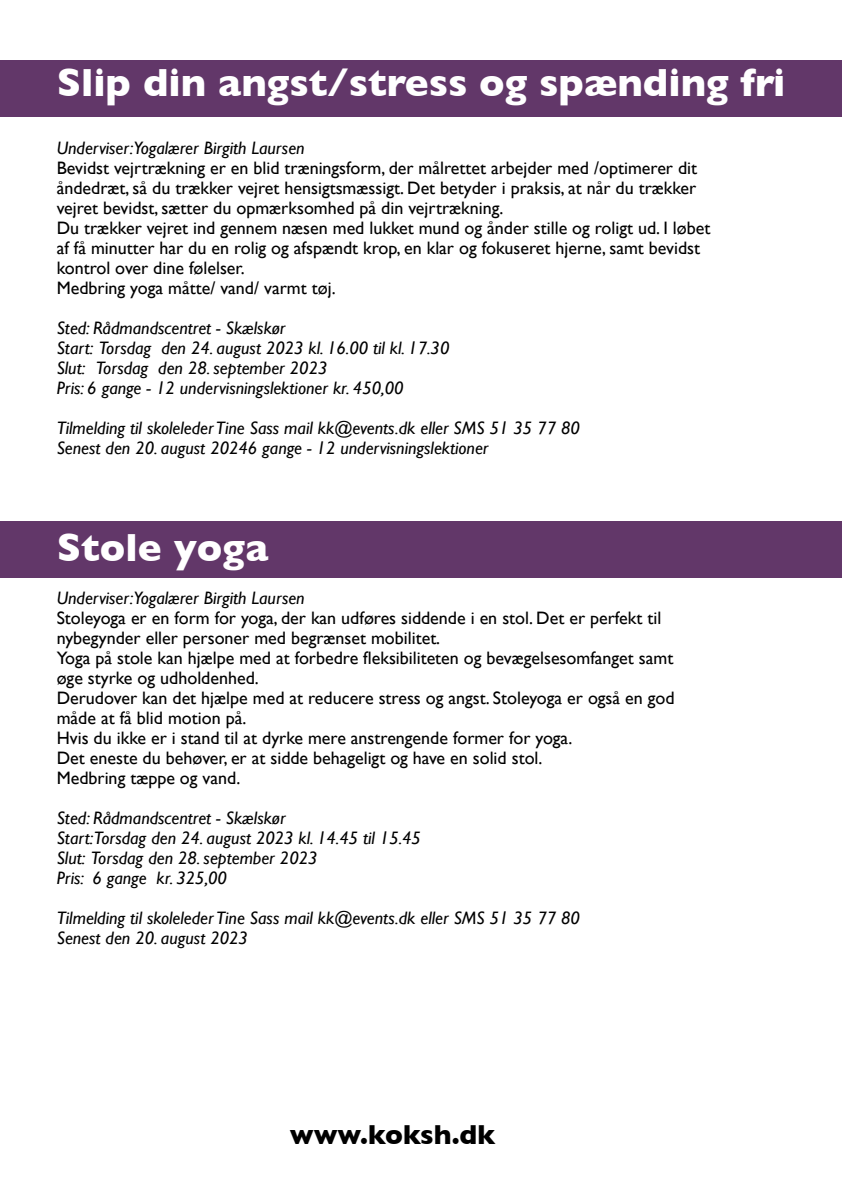
<style>
.page{position:relative;width:842px;height:1191px;background:#fff}
.page>*{position:absolute;margin:0;border:0;box-sizing:border-box;transform-origin:0 0}
.t1{font:700 40px "Gill Sans";color:#fff}
.t2{font:700 28px "Gill Sans";color:#000}
.t3{font:18px/20px "Gill Sans";color:#000}
.t4{font:italic 18px/20px "Gill Sans";color:#000}
</style>
<div class="page">
<div style="left:0;top:60px;width:842px;height:57px;background:#623769"></div>
<div style="left:0;top:521px;width:842px;height:56px;background:#623769"></div>
<h1 class="t1" style="left:57px;top:59px;width:730px">Slip din angst/stress og spænding fri</h1>
<p class="t4" style="left:57px;top:138px;width:249px">Underviser:Yogalærer Birgith Laursen</p>
<p class="t3" style="left:57px;top:158px;width:655px">Bevidst vejrtrækning er en blid træningsform, der målrettet arbejder med /optimerer dit åndedræt, så du trækker vejret hensigtsmæssigt. Det betyder i praksis, at når du trækker vejret bevidst, sætter du opmærksomhed på din vejrtrækning.<br>Du trækker vejret ind gennem næsen med lukket mund og ånder stille og roligt ud. I løbet af få minutter har du en rolig og afspændt krop, en klar og fokuseret hjerne, samt bevidst kontrol over dine følelser.<br>Medbring yoga måtte/ vand/ varmt tøj.</p>
<p class="t4" style="left:57px;top:318px;width:394px">Sted: Rådmandscentret - Skælskør<br>Start: Torsdag den 24. august 2023 kl. 16.00 til kl. 17.30<br>Slut: Torsdag den 28. september 2023<br>Pris: 6 gange - 12 undervisningslektioner kr. 450,00</p>
<p class="t4" style="left:57px;top:418px;width:525px">Tilmelding til skoleleder Tine Sass mail kk@events.dk eller SMS 51 35 77 80<br>Senest den 20. august 20246 gange - 12 undervisningslektioner</p>
<h1 class="t1" style="left:57px;top:524px;width:213px">Stole yoga</h1>
<p class="t4" style="left:57px;top:588px;width:249px">Underviser:Yogalærer Birgith Laursen</p>
<p class="t3" style="left:57px;top:608px;width:619px">Stoleyoga er en form for yoga, der kan udføres siddende i en stol. Det er perfekt til nybegynder eller personer med begrænset mobilitet.<br>Yoga på stole kan hjælpe med at forbedre fleksibiliteten og bevægelsesomfanget samt øge styrke og udholdenhed.<br>Derudover kan det hjælpe med at reducere stress og angst. Stoleyoga er også en god måde at få blid motion på.<br>Hvis du ikke er i stand til at dyrke mere anstrengende former for yoga.<br>Det eneste du behøver, er at sidde behageligt og have en solid stol.<br>Medbring tæppe og vand.</p>
<p class="t4" style="left:57px;top:808px;width:366px">Sted: Rådmandscentret - Skælskør<br>Start:Torsdag den 24. august 2023 kl. 14.45 til 15.45<br>Slut: Torsdag den 28. september 2023<br>Pris: 6 gange kr. 325,00</p>
<p class="t4" style="left:57px;top:908px;width:525px">Tilmelding til skoleleder Tine Sass mail kk@events.dk eller SMS 51 35 77 80<br>Senest den 20. august 2023</p>
<h2 class="t2" style="left:290px;top:1118px;width:207px">www.koksh.dk</h2>
</div>
